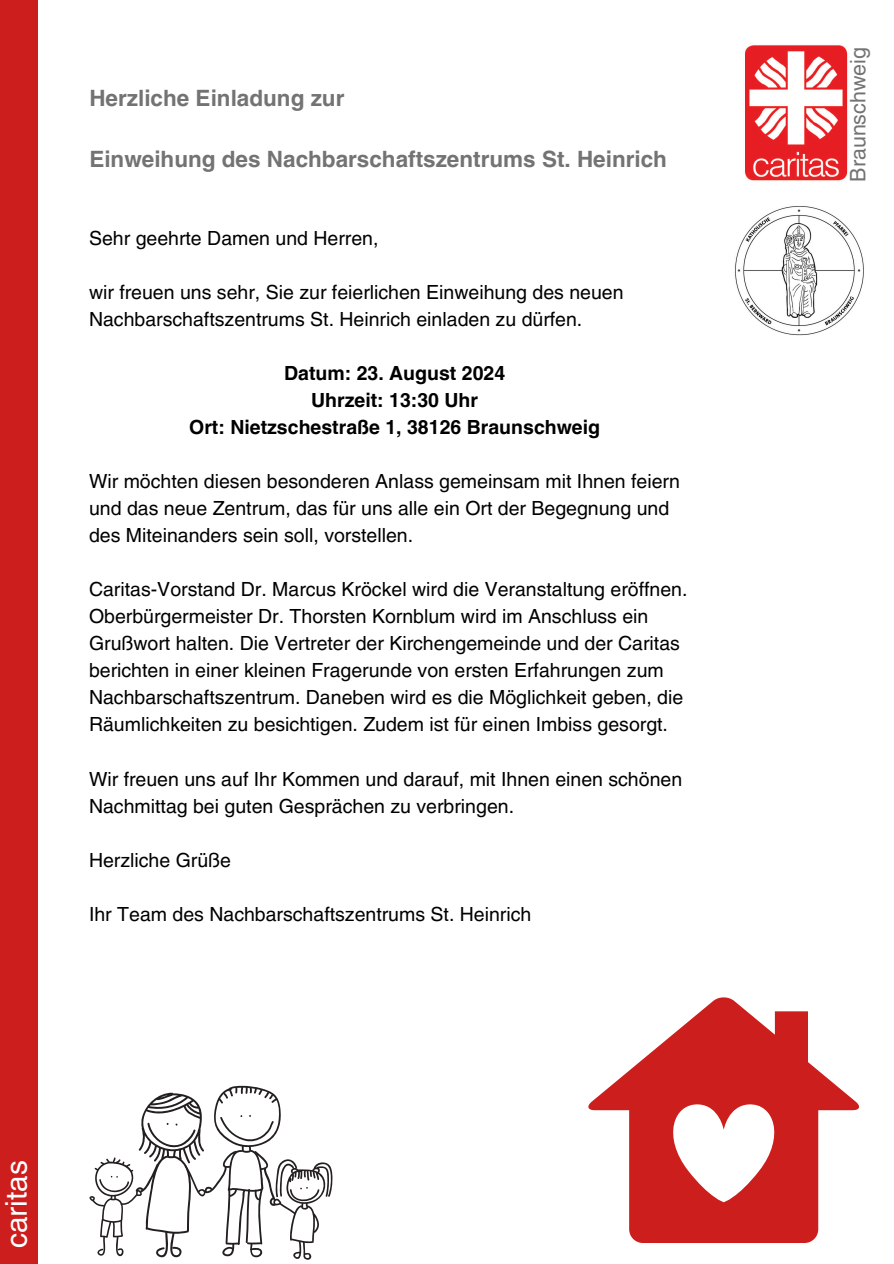
<style>
.page{position:relative;width:894px;height:1264px;background:#fff}
.page>*{position:absolute;margin:0;border:0;box-sizing:border-box;transform-origin:0 0}
.t1{font:29.85px "Helvetica LT Pro";color:#fff}
.t2{font:700 22.5px "Helvetica LT Pro";color:#737373}
.t3{font:21.45px "Helvetica LT Pro";color:#737373}
.t4{font:19.5px/27px "Helvetica LT Pro";color:#000}
.t5{font:700 19.5px/27px "Helvetica LT Pro";color:#000;text-align:center}
</style>
<div class="page">
<div style="left:0;top:0;width:38px;height:1263px;background:#cc1e1c"></div>
<img style="left:745px;top:45px;width:103px;height:136px">
<svg style="left:89px;top:1085px;width:243px;height:175px"></svg>
<svg style="left:588px;top:997px;width:271px;height:245px;fill:#cc1e1c"></svg>
<img style="left:735px;top:206px;width:129px;height:130px">
<h2 class="t2" style="left:89px;top:90px;width:256px">Herzliche Einladung zur</h2>
<h2 class="t2" style="left:89px;top:151px;width:579px">Einweihung des Nachbarschaftszentrums St. Heinrich</h2>
<p class="t4" style="left:89px;top:227px;width:291px">Sehr geehrte Damen und Herren,</p>
<p class="t4" style="left:89px;top:281px;width:536px">wir freuen uns sehr, Sie zur feierlichen Einweihung des neuen<br>Nachbarschaftszentrums St. Heinrich einladen zu dürfen.</p>
<h4 class="t5" style="left:189px;top:362px;width:412px">Datum: 23. August 2024<br>Uhrzeit: 13:30 Uhr<br>Ort: Nietzschestraße 1, 38126 Braunschweig</h4>
<p class="t4" style="left:89px;top:470px;width:592px">Wir möchten diesen besonderen Anlass gemeinsam mit Ihnen feiern und das neue Zentrum, das für uns alle ein Ort der Begegnung und des Miteinanders sein soll, vorstellen.</p>
<p class="t4" style="left:89px;top:578px;width:600px">Caritas-Vorstand Dr. Marcus Kröckel wird die Veranstaltung eröffnen.<br>Oberbürgermeister Dr. Thorsten Kornblum wird im Anschluss ein Grußwort halten. Die Vertreter der Kirchengemeinde und der Caritas berichten in einer kleinen Fragerunde von ersten Erfahrungen zum Nachbarschaftszentrum. Daneben wird es die Möglichkeit geben, die Räumlichkeiten zu besichtigen. Zudem ist für einen Imbiss gesorgt.</p>
<p class="t4" style="left:89px;top:767px;width:594px">Wir freuen uns auf Ihr Kommen und darauf, mit Ihnen einen schönen<br>Nachmittag bei guten Gesprächen zu verbringen.</p>
<p class="t4" style="left:89px;top:848px;width:143px">Herzliche Grüße</p>
<p class="t4" style="left:89px;top:902px;width:444px">Ihr Team des Nachbarschaftszentrums St. Heinrich</p>
<h3 class="t1" style="left:6px;top:1248px;width:90px;rotate:-90deg">caritas</h3>
<p class="t3" style="left:849px;top:182px;width:136px;rotate:-90deg">Braunschweig</p>
</div>
